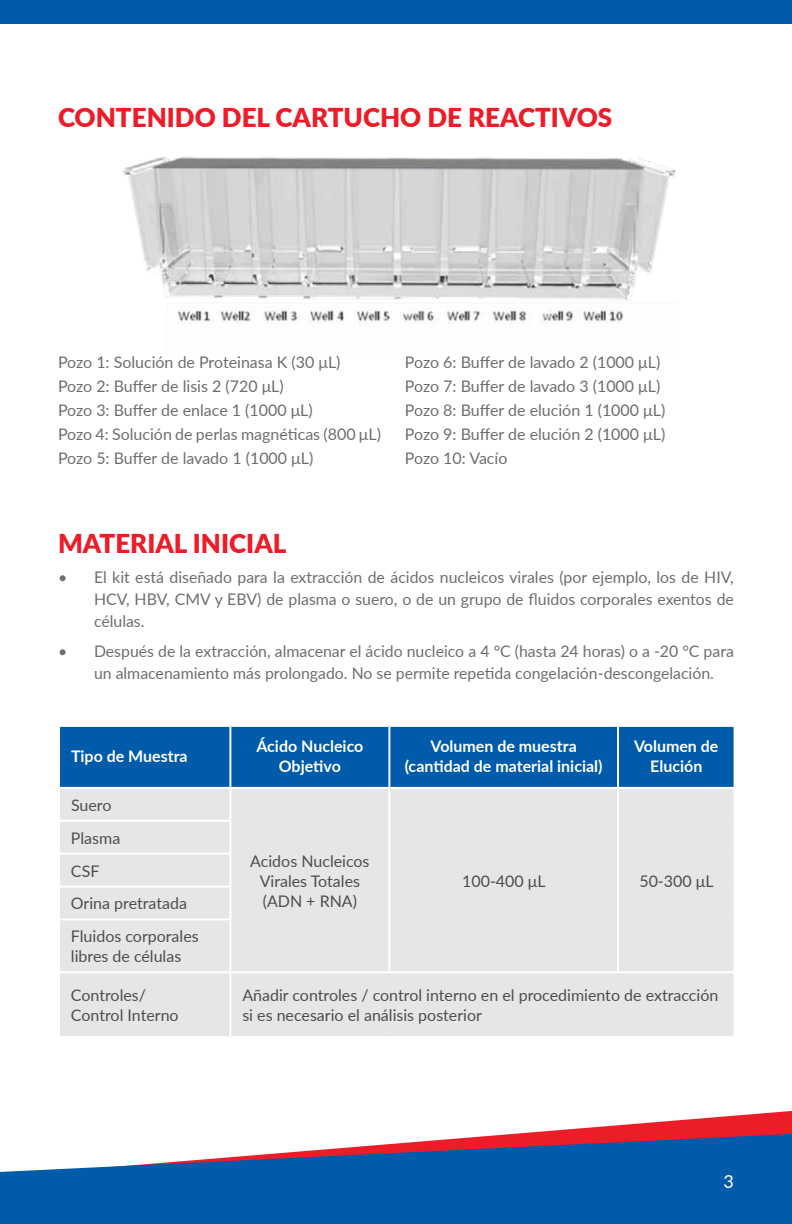
<style>
.page{position:relative;width:792px;height:1224px;background:#fff}
.page>*{position:absolute;margin:0;border:0;box-sizing:border-box;transform-origin:0 0}
.t1{font:900 26px "Lato";color:#ed1c29}
.t2{font:18px "Lato";color:#fff}
.t3{font:16px/24px "Lato";color:#6d6e71}
.t4{font:16px/20px "Lato";color:#4d4d4f}
.t5{font:700 16px/20px "Lato";color:#fff;text-align:center}
</style>
<div class="page">
<div style="left:0;top:0;width:792px;height:24px;background:#005baa"></div>
<svg style="left:525px;top:1111px;width:267px;height:22px"></svg>
<svg style="left:0;top:1133px;width:792px;height:91px;fill:#005baa"></svg>
<div style="left:60px;top:727px;width:674px;height:60px;background:#005baa"></div>
<div style="left:60px;top:789px;width:674px;height:247px;background:#e5e6e7"></div>
<hr style="left:229px;top:727px;width:2px;height:60px;background:#fff">
<hr style="left:388px;top:727px;width:2px;height:60px;background:#fff">
<hr style="left:617px;top:727px;width:2px;height:60px;background:#fff">
<hr style="left:229px;top:789px;width:2px;height:31px;background:#fff">
<hr style="left:388px;top:789px;width:2px;height:32px;background:#fff">
<hr style="left:617px;top:789px;width:2px;height:32px;background:#fff">
<hr style="left:58px;top:820px;width:173px;height:2px;background:#fff">
<hr style="left:229px;top:822px;width:2px;height:31px;background:#fff">
<hr style="left:388px;top:821px;width:2px;height:33px;background:#fff">
<hr style="left:617px;top:821px;width:2px;height:33px;background:#fff">
<hr style="left:229px;top:855px;width:2px;height:31px;background:#fff">
<hr style="left:388px;top:854px;width:2px;height:33px;background:#fff">
<hr style="left:617px;top:854px;width:2px;height:33px;background:#fff">
<hr style="left:229px;top:888px;width:2px;height:30px;background:#fff">
<hr style="left:388px;top:887px;width:2px;height:32px;background:#fff">
<hr style="left:617px;top:887px;width:2px;height:32px;background:#fff">
<hr style="left:229px;top:920px;width:2px;height:51px;background:#fff">
<hr style="left:388px;top:919px;width:2px;height:52px;background:#fff">
<hr style="left:617px;top:919px;width:2px;height:52px;background:#fff">
<hr style="left:229px;top:973px;width:2px;height:63px;background:#fff">
<hr style="left:58px;top:853px;width:173px;height:2px;background:#fff">
<hr style="left:58px;top:886px;width:173px;height:2px;background:#fff">
<hr style="left:58px;top:918px;width:173px;height:2px;background:#fff">
<hr style="left:58px;top:971px;width:172px;height:2px;background:#fff">
<hr style="left:230px;top:971px;width:159px;height:2px;background:#fff">
<hr style="left:389px;top:971px;width:229px;height:2px;background:#fff">
<hr style="left:618px;top:971px;width:118px;height:2px;background:#fff">
<img style="left:122px;top:156px;width:554px;height:168px">
<h1 class="t1" style="left:58px;top:98px;width:556px">CONTENIDO DEL CARTUCHO DE REACTIVOS</h1>
<p class="t3" style="left:58px;top:349px;width:324px">Pozo 1: Solución de Proteinasa K (30 μL)<br>Pozo 2: Buffer de lisis 2 (720 μL)<br>Pozo 3: Buffer de enlace 1 (1000 μL)<br>Pozo 4: Solución de perlas magnéticas (800 μL)<br>Pozo 5: Buffer de lavado 1 (1000 μL)</p>
<p class="t3" style="left:405px;top:349px;width:262px">Pozo 6: Buffer de lavado 2 (1000 μL)<br>Pozo 7: Buffer de lavado 3 (1000 μL)<br>Pozo 8: Buffer de elución 1 (1000 μL)<br>Pozo 9: Buffer de elución 2 (1000 μL)<br>Pozo 10: Vacío</p>
<h1 class="t1" style="left:58px;top:524px;width:230px">MATERIAL INICIAL</h1>
<p class="t3" style="left:94px;top:565px;width:641px;line-height:22px;text-align:justify;text-indent:-36px">• El kit está diseñado para la extracción de ácidos nucleicos virales (por ejemplo, los de HIV, HCV, HBV, CMV y EBV) de plasma o suero, o de un grupo de fluidos corporales exentos de células.</p>
<p class="t3" style="left:94px;top:639px;width:641px;line-height:22px;text-indent:-36px">• Después de la extracción, almacenar el ácido nucleico a 4 °C (hasta 24 horas) o a -20 °C para un almacenamiento más prolongado. No se permite repetida congelación-descongelación.</p>
<p class="t5" style="left:71px;top:746px;width:118px">Tipo de Muestra</p>
<p class="t4" style="left:71px;top:794px;width:42px">Suero</p>
<p class="t5" style="left:256px;top:736px;width:109px">Ácido Nucleico<br>Objetivo</p>
<p class="t5" style="left:405px;top:736px;width:199px">Volumen de muestra (cantidad de material inicial)</p>
<p class="t5" style="left:634px;top:736px;width:86px">Volumen de<br>Elución</p>
<p class="t4" style="left:71px;top:821px;width:129px;line-height:32.8px">Plasma<br>CSF<br>Orina pretratada<br>Fluidos corporales</p>
<p class="t4" style="left:71px;top:946px;width:112px">libres de células</p>
<p class="t4" style="left:71px;top:985px;width:109px">Controles/<br>Control Interno</p>
<p class="t4" style="left:242px;top:985px;width:477px">Añadir controles / control interno en el procedimiento de extracción si es necesario el análisis posterior</p>
<p class="t4" style="left:250px;top:850px;width:121px;text-align:center">Acidos Nucleicos<br>Virales Totales (ADN + RNA)</p>
<p class="t4" style="left:462px;top:870px;width:85px">100-400 μL</p>
<p class="t4" style="left:639px;top:870px;width:76px">50-300 μL</p>
<p class="t2" style="left:724px;top:1169px;width:12px">3</p>
</div>
